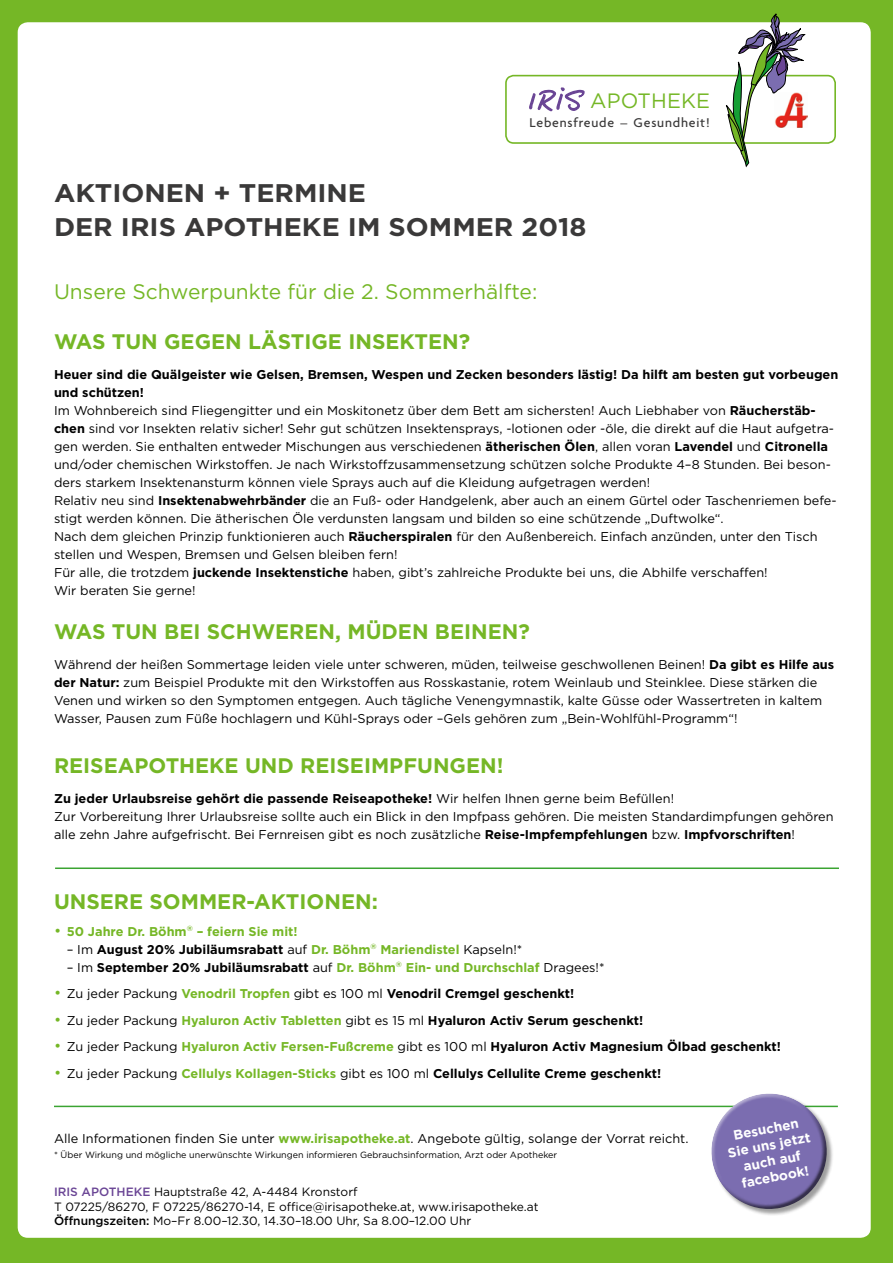
<style>
.page{position:relative;width:893px;height:1263px;background:#75b726}
.page>*{position:absolute;margin:0;border:0;box-sizing:border-box;transform-origin:0 0}
.t1{font:700 25.5px/34.5px "Gotham";color:#3a3939;scale:1.06 1}
.t2{font:700 21px "Gotham";color:#75b726}
.t3{font:21px "Gotham";color:#75b726}
.t4{font:20.7px "Gotham";letter-spacing:.005em;color:#75b726}
.t5{font:500 13.8px "Agenda";letter-spacing:.06em;color:#3a3939}
.t6{font:700 13.5px/16.2px "Gotham";color:#fff;text-align:center}
.t7{font:12.75px/18px "Gotham";color:#000}
.t8{font:700 12.75px "Gotham";color:#000}
.t9{font:700 12.75px "Gotham";color:#75b726}
.t10{font:12px/14.4px "Gotham";color:#000}
.t11{font:9px "Gotham";color:#000}
.s1{font-weight:700}
.s2{font-weight:400;font-size:15.15px}
.s3{font-weight:400}
.s4{color:#75b726}
.s5{font-size:15.15px;color:#75b726}
.s6{font-weight:700;color:#75b726}
.s7{font-weight:400;font-size:15.15px;color:#75b726}
.s8{font-weight:500;color:#6a4595}
.s9{font-weight:500}
</style>
<div class="page">
<div style="left:17px;top:21px;width:855px;height:1218px;background:#fff;border-radius:11px"></div>
<div style="left:505px;top:75px;width:331px;height:69px;border:2px solid #75b726;border-radius:8px"></div>
<svg style="left:529px;top:87px;width:56px;height:25px"></svg>
<img style="left:805px;top:115px;width:3px;height:5px">
<svg style="left:726px;top:14px;width:79px;height:153px"></svg>
<hr style="left:54px;top:1106px;width:784px;height:1px;background:#3ba432">
<svg style="left:695px;top:1093px;width:143px;height:122px"></svg>
<hr style="left:55px;top:867px;width:784px;height:2px;background:#3ba432">
<h3 class="t4" style="left:590px;top:89px;width:121px">APOTHEKE</h3>
<p class="t5" style="left:529px;top:115px;width:182px">Lebensfreude – Gesundheit!</p>
<h1 class="t1" style="left:54px;top:175px;width:504px">AKTIONEN + TERMINE<br>DER IRIS APOTHEKE IM SOMMER 2018</h1>
<h2 class="t3" style="left:54px;top:280px;width:485px">Unsere Schwerpunkte für die 2. Sommerhälfte:</h2>
<h2 class="t2" style="left:54px;top:330px;width:418px">WAS TUN GEGEN LÄSTIGE INSEKTEN?</h2>
<p class="t7" style="left:54px;top:366px;width:786px"><span class="s1">Heuer sind die Quälgeister wie Gelsen, Bremsen, Wespen und Zecken besonders lästig! Da hilft am besten gut vorbeugen und schützen!<br></span>Im Wohnbereich sind Fliegengitter und ein Moskitonetz über dem Bett am sichersten! Auch Liebhaber von <span class="s1">Räucherstäb&shy;chen</span> sind vor Insekten relativ sicher! Sehr gut schützen Insektensprays, -lotionen oder -öle, die direkt auf die Haut aufgetra&shy;gen werden. Sie enthalten entweder Mischungen aus verschiedenen <span class="s1">ätherischen Ölen</span>, allen voran <span class="s1">Lavendel</span> und <span class="s1">Citronella </span>und/oder chemischen Wirkstoffen. Je nach Wirkstoffzusammensetzung schützen solche Produkte 4–8 Stunden. Bei beson&shy;ders starkem Insektenansturm können viele Sprays auch auf die Kleidung aufgetragen werden!<br>Relativ neu sind <span class="s1">Insektenabwehrbänder</span> die an Fuß- oder Handgelenk, aber auch an einem Gürtel oder Taschenriemen befe&shy;stigt werden können. Die ätherischen Öle verdunsten langsam und bilden so eine schützende „Duftwolke“.<br>Nach dem gleichen Prinzip funktionieren auch <span class="s1">Räucherspiralen</span> für den Außenbereich. Einfach anzünden, unter den Tisch stellen und Wespen, Bremsen und Gelsen bleiben fern!<br>Für alle, die trotzdem <span class="s1">juckende Insektenstiche</span> haben, gibt’s zahlreiche Produkte bei uns, die Abhilfe verschaffen!<br>Wir beraten Sie gerne!</p>
<h2 class="t2" style="left:54px;top:619px;width:477px">WAS TUN BEI SCHWEREN, MÜDEN BEINEN?</h2>
<p class="t7" style="left:54px;top:655px;width:782px">Während der heißen Sommertage leiden viele unter schweren, müden, teilweise geschwollenen Beinen! <span class="s1">Da gibt es Hilfe aus der Natur:</span> zum Beispiel Produkte mit den Wirkstoffen aus Rosskastanie, rotem Weinlaub und Steinklee. Diese stärken die Venen und wirken so den Symptomen entgegen. Auch tägliche Venengymnastik, kalte Güsse oder Wassertreten in kaltem Wasser, Pausen zum Füße hochlagern und Kühl-Sprays oder –Gels gehören zum „Bein-Wohlfühl-Programm“!</p>
<h2 class="t2" style="left:54px;top:753px;width:451px">REISEAPOTHEKE UND REISEIMPFUNGEN!</h2>
<p class="t7" style="left:54px;top:789px;width:781px"><span class="s1">Zu jeder Urlaubsreise gehört die passende Reiseapotheke!</span> Wir helfen Ihnen gerne beim Befüllen!<br>Zur Vorbereitung Ihrer Urlaubsreise sollte auch ein Blick in den Impfpass gehören. Die meisten Standardimpfungen gehören alle zehn Jahre aufgefrischt. Bei Fernreisen gibt es noch zusätzliche <span class="s1">Reise-Impfempfehlungen</span> bzw. <span class="s1">Impfvorschriften</span>!</p>
<h2 class="t2" style="left:54px;top:890px;width:325px">UNSERE SOMMER-AKTIONEN:</h2>
<p class="t9" style="left:54px;top:924px;width:245px"><span class="s2">•</span> 50 Jahre Dr. Böhm<sup>®</sup> – feiern Sie mit!</p>
<p class="t8" style="left:67px;top:942px;width:457px"><span class="s3">– Im</span> August 20% Jubiläumsrabatt <span class="s3">auf</span> <span class="s4">Dr. Böhm</span><sup>®</sup> <span class="s4">Mariendistel</span> <span class="s3">Kapseln!*</span></p>
<p class="t8" style="left:67px;top:960px;width:539px"><span class="s3">– Im</span> September 20% Jubiläumsrabatt <span class="s3">auf</span> <span class="s4">Dr. Böhm</span><sup>®</sup> <span class="s4">Ein- und Durchschlaf</span> <span class="s3">Dragees!*</span></p>
<p class="t7" style="left:54px;top:984px;width:522px"><span class="s5">•</span> Zu jeder Packung <span class="s6">Venodril Tropfen</span> gibt es 100 ml <span class="s1">Venodril Cremgel geschenkt!</span></p>
<p class="t8" style="left:54px;top:1013px;width:591px"><span class="s7">•</span> <span class="s3">Zu jeder Packung</span> <span class="s4">Hyaluron Activ Tabletten</span> <span class="s3">gibt es 15 ml</span> Hyaluron Activ Serum geschenkt!</p>
<p class="t8" style="left:54px;top:1039px;width:728px"><span class="s7">•</span> <span class="s3">Zu jeder Packung</span> <span class="s4">Hyaluron Activ Fersen-Fußcreme</span> <span class="s3">gibt es 100 ml</span> Hyaluron Activ Magnesium Ölbad geschenkt!</p>
<p class="t8" style="left:54px;top:1066px;width:609px"><span class="s7">•</span> <span class="s3">Zu jeder Packung</span> <span class="s4">Cellulys Kollagen-Sticks</span> <span class="s3">gibt es 100 ml</span> Cellulys Cellulite Creme geschenkt!</p>
<p class="t7" style="left:54px;top:1129px;width:636px">Alle Informationen finden Sie unter <span class="s6">www.irisapotheke.at</span>. Angebote gültig, solange der Vorrat reicht.</p>
<p class="t11" style="left:54px;top:1150px;width:505px">* Über Wirkung und mögliche unerwünschte Wirkungen informieren Gebrauchsinformation, Arzt oder Apotheker</p>
<p class="t10" style="left:54px;top:1184px;width:486px"><span class="s8">IRIS APOTHEKE</span> Hauptstraße 42, A-4484 Kronstorf<br>T 07225/86270, F 07225/86270-14, E office@irisapotheke.at, www.irisapotheke.at<br><span class="s9">Öffnungszeiten:</span> Mo–Fr 8.00–12.30, 14.30–18.00 Uhr, Sa 8.00–12.00 Uhr</p>
<p class="t6" style="left:723px;top:1129px;width:85px;rotate:-11deg">Besuchen<br>Sie uns jetzt auch auf facebook!</p>
</div>
